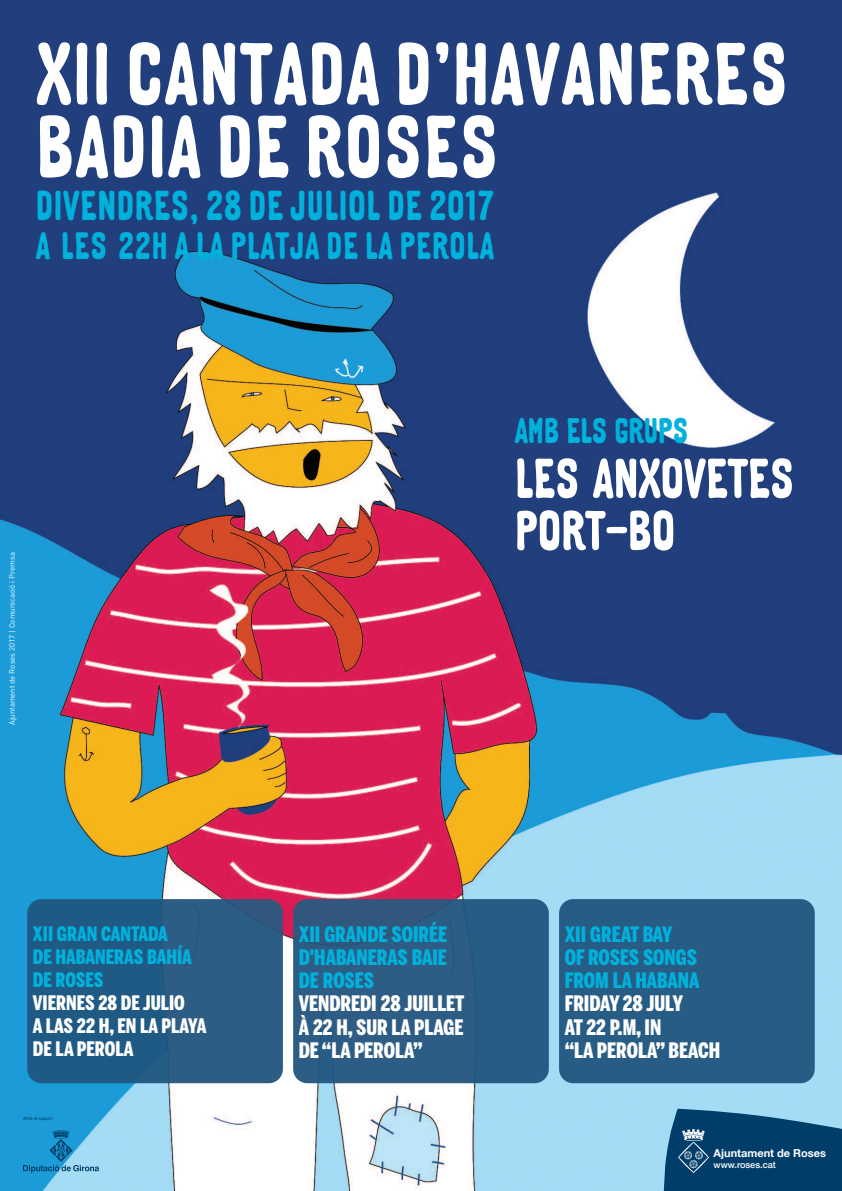
<style>
.page{position:relative;width:842px;height:1191px;background:#fff}
.page>*{position:absolute;margin:0;border:0;box-sizing:border-box;transform-origin:0 0}
.t1{font:92.5px/72.8px "Moulin Rouge Solide";color:#fff}
.t2{font:58.8px/52.1px "Moulin Rouge Solide";letter-spacing:-.02em;color:#fff}
.t3{font:44px "Moulin Rouge Solide";letter-spacing:-.005em;color:#00b1dc}
.t4{font:40.1px "Moulin Rouge Solide";color:#00b1dc}
.t5{font:37.4px "Moulin Rouge Solide";letter-spacing:-.02em;color:#00b1dc}
.t6{font:900 21.1px/23.1px "Benton Sans Comp";color:#fff;text-align:justify}
.t7{font:900 21.1px/23.1px "Benton Sans Comp";color:#00b1dc;text-align:justify}
.t8{font:900 19.8px/23.1px "Benton Sans Comp";color:#fff}
.t9{font:900 19.8px/23.1px "Benton Sans Comp";color:#00b1dc}
.t10{font:700 11px "Helvetica Neue";color:#fff}
.t11{font:500 9.2px "Helvetica Neue";color:#fff}
.t12{font:7.7px "FFDIN";color:#fff}
.t13{font:4.7px "Helvetica";color:#003e69}
</style>
<div class="page">
<img style="left:0;top:0;width:842px;height:1191px">
<img style="left:27px;top:899px;width:256px;height:184px">
<div style="left:293px;top:899px;width:256px;height:184px;background:#2d5d85"></div>
<div style="left:559px;top:899px;width:256px;height:184px;background:#275c85"></div>
<svg style="left:664px;top:1108px;width:178px;height:83px;background:#16537c"></svg>
<img style="left:678px;top:1129px;width:30px;height:43px">
<img style="left:23px;top:1130px;width:75px;height:42px">
<h1 class="t1" style="left:36px;top:36px;width:754px">XII CANTADA D’HAVANERES<br>BADIA DE ROSES</h1>
<h3 class="t3" style="left:36px;top:179px;width:460px">DIVENDRES, 28 DEJULIOL DE 2017</h3>
<h3 class="t4" style="left:36px;top:222px;width:460px">A LES 22H A LA PLATJA DE LA PEROLA</h3>
<p class="t12" style="left:9px;top:725px;width:174px;rotate:-90deg">Ajuntament de Roses 2017 | Comunicació i Premsa</p>
<p class="t9" style="left:33px;top:922px;width:160px">XII GRAN CANTADA<br>DE HABANERAS BAHÍA<br>DE ROSES</p>
<p class="t8" style="left:33px;top:991px;width:175px">VIERNES 28 DE JULIO<br>A LAS 22 H, EN LA PLAYA<br>DE LA PEROLA</p>
<p class="t13" style="left:23px;top:1116px;width:32px">Amb el suport:</p>
<h3 class="t5" style="left:514px;top:408px;width:176px">AMB ELS GRUPS</h3>
<h2 class="t2" style="left:514px;top:451px;width:282px">LES ANXOVETES<br>PORT-BO</h2>
<p class="t7" style="left:299px;top:923px;width:150px">XII GRANDE SOIRÉE D'HABANERAS BAIE DE ROSES</p>
<p class="t6" style="left:299px;top:992px;width:167px">VENDREDI 28 JUILLET À 22 H, SUR LA PLAGE DE “LA PEROLA”</p>
<p class="t7" style="left:565px;top:923px;width:136px;text-align:left">XII GREAT BAY<br>OF ROSES SONGS<br>FROM LA HABANA</p>
<p class="t6" style="left:565px;top:992px;width:157px;text-align:left">FRIDAY 28 JULY<br>AT 22 P.M, IN<br>“LA PEROLA” BEACH</p>
<p class="t10" style="left:714px;top:1146px;width:114px">Ajuntament de Roses</p>
<p class="t11" style="left:714px;top:1158px;width:64px">www.roses.cat</p>
</div>
